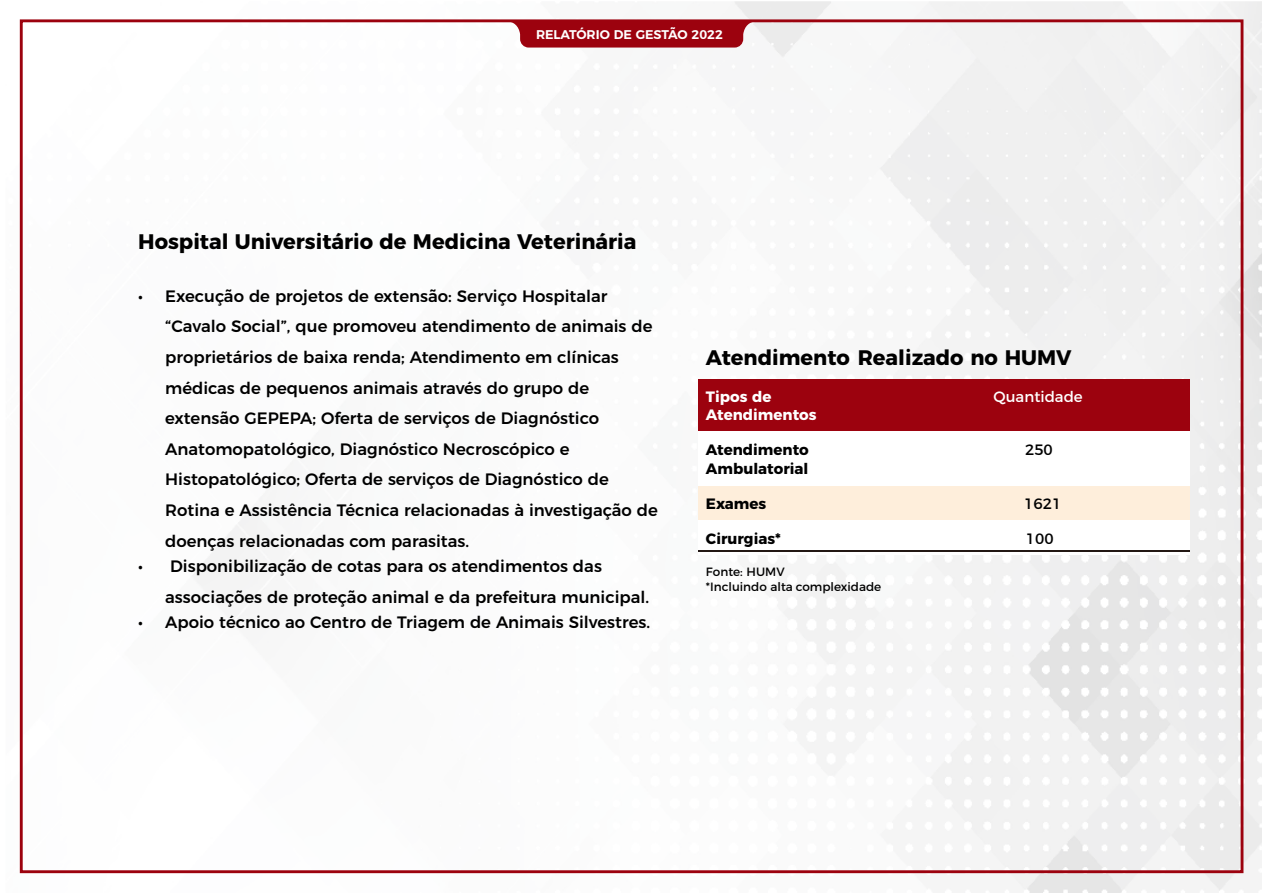
<style>
.page{position:relative;width:1262px;height:893px;background:#fff}
.page>*{position:absolute;margin:0;border:0;box-sizing:border-box;transform-origin:0 0}
.t1{font:700 21px "Montserrat";color:#000}
.t2{font:500 16.5px/30.6px "Montserrat";color:#000}
.t3{font:700 15px/18.3px "Montserrat";color:#000}
.t4{font:700 15px/18.3px "Montserrat";color:#fff}
.t5{font:15px "Montserrat";color:#fff}
.t6{font:15px "Montserrat";color:#000}
.t7{font:600 12.6px "Montserrat";color:#fff}
.t8{font:12px/14.7px "Montserrat";color:#000}
</style>
<div class="page">
<img style="left:19px;top:1px;width:1242px;height:892px">
<svg style="left:506px;top:21px;width:251px;height:27px;background:#a61e29"></svg>
<div style="left:698px;top:378px;width:189px;height:53px;background:#9c020e"></div>
<div style="left:887px;top:378px;width:302px;height:53px;background:#9c020e"></div>
<div style="left:698px;top:431px;width:189px;height:54px;background:#fff"></div>
<div style="left:887px;top:431px;width:302px;height:54px;background:#fff"></div>
<div style="left:698px;top:485px;width:189px;height:35px;background:#feeedb"></div>
<div style="left:887px;top:485px;width:302px;height:35px;background:#feeedb"></div>
<div style="left:698px;top:520px;width:189px;height:35px;background:#fff"></div>
<div style="left:887px;top:520px;width:302px;height:35px;background:#fff"></div>
<hr style="left:698px;top:550px;width:491px;height:2px;background:#231814">
<p class="t7" style="left:536px;top:27px;width:188px">RELATÓRIO DE GESTÃO 2022</p>
<p class="t1" style="left:138px;top:229px;width:499px">Hospital Universitário de Medicina Veterinária</p>
<p class="t2" style="left:165px;top:280px;width:494px;text-indent:-27px">• Execução de projetos de extensão: Serviço Hospitalar “Cavalo Social”, que promoveu atendimento de animais de proprietários de baixa renda; Atendimento em clínicas médicas de pequenos animais através do grupo de extensão GEPEPA; Oferta de serviços de Diagnóstico Anatomopatológico, Diagnóstico Necroscópico e Histopatológico; Oferta de serviços de Diagnóstico de Rotina e Assistência Técnica relacionadas à investigação de doenças relacionadas com parasitas.</p>
<p class="t2" style="left:165px;top:551px;width:485px;text-indent:-27px">• Disponibilização de cotas para os atendimentos das associações de proteção animal e da prefeitura municipal.</p>
<p class="t2" style="left:138px;top:607px;width:513px">• Apoio técnico ao Centro de Triagem de Animais Silvestres.</p>
<p class="t1" style="left:706px;top:345px;width:367px">Atendimento Realizado no HUMV</p>
<p class="t4" style="left:706px;top:387px;width:112px">Tipos de<br>Atendimentos</p>
<p class="t5" style="left:993px;top:387px;width:91px">Quantidade</p>
<p class="t3" style="left:706px;top:441px;width:104px">Atendimento<br>Ambulatorial</p>
<p class="t6" style="left:1025px;top:441px;width:29px">250</p>
<p class="t3" style="left:706px;top:494px;width:62px">Exames</p>
<p class="t6" style="left:1024px;top:494px;width:39px">1621</p>
<p class="t3" style="left:706px;top:529px;width:76px">Cirurgias*</p>
<p class="t6" style="left:1026px;top:529px;width:29px">100</p>
<p class="t8" style="left:706px;top:564px;width:177px">Fonte: HUMV<br>*Incluindo alta complexidade</p>
</div>
